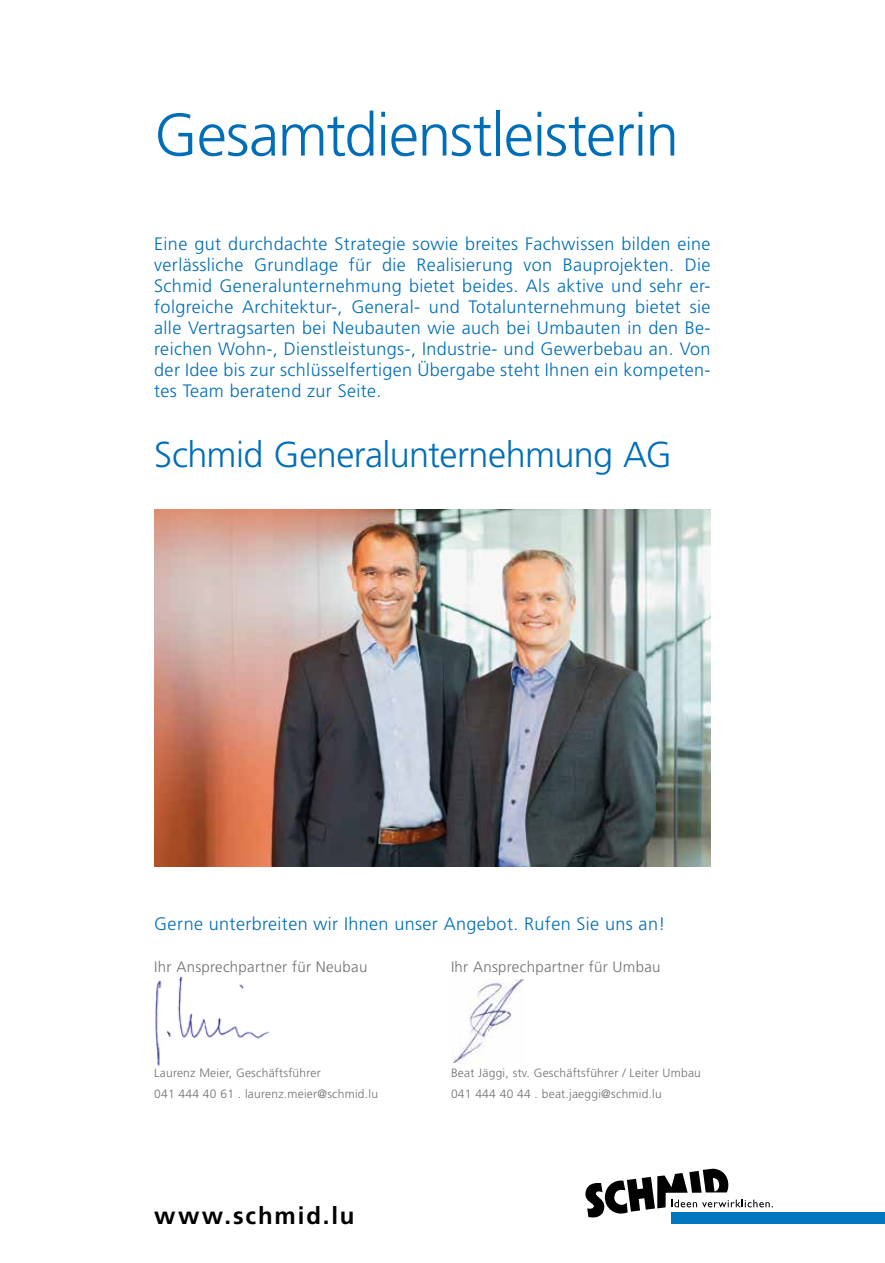
<style>
.page{position:relative;width:885px;height:1263px;background:#fff}
.page>*{position:absolute;margin:0;border:0;box-sizing:border-box;transform-origin:0 0}
.t1{font:300 60px "Frutiger LT Std";letter-spacing:-.02em;color:#006eb7}
.t2{font:300 36px "Frutiger LT Std";letter-spacing:-.015em;color:#006eb7}
.t3{font:700 24px "Frutiger LT Std";letter-spacing:.075em;color:#000}
.t4{font:300 18px/21px "Frutiger LT Std";letter-spacing:.02em;color:#006eb7;text-align:justify}
.t5{font:300 15px "Frutiger LT Std";letter-spacing:.02em;color:#706f6f}
.t6{font:300 12px/21px "Frutiger LT Std";letter-spacing:.02em;color:#706f6f}
</style>
<div class="page">
<div style="left:671px;top:1212px;width:213px;height:11px;background:#0077be"></div>
<svg style="left:585px;top:1169px;width:187px;height:49px"></svg>
<img style="left:154px;top:510px;width:556px;height:357px">
<img style="left:451px;top:979px;width:72px;height:84px">
<img style="left:155px;top:978px;width:116px;height:88px">
<h1 class="t1" style="left:154px;top:101px;width:526px">Gesamtdienstleisterin</h1>
<p class="t4" style="left:154px;top:234px;width:557px">Eine gut durchdachte Strategie sowie breites Fachwissen bilden eine verlässliche Grundlage für die Realisierung von Bauprojekten. Die Schmid Generalunternehmung bietet beides. Als aktive und sehr er&shy;folgreiche Architektur-, General- und Totalunternehmung bietet sie alle Vertragsarten bei Neubauten wie auch bei Umbauten in den Be&shy;reichen Wohn-, Dienstleistungs-, Industrie- und Gewerbebau an. Von der Idee bis zur schlüsselfertigen Übergabe steht Ihnen ein kompeten&shy;tes Team beratend zur Seite.</p>
<h2 class="t2" style="left:154px;top:434px;width:519px">Schmid Generalunternehmung AG</h2>
<p class="t4" style="left:154px;top:913px;width:512px">Gerne unterbreiten wir Ihnen unser Angebot. Rufen Sie uns an!</p>
<p class="t5" style="left:451px;top:958px;width:211px">Ihr Ansprechpartner für Umbau</p>
<p class="t5" style="left:154px;top:958px;width:215px">Ihr Ansprechpartner für Neubau</p>
<p class="t6" style="left:154px;top:1063px;width:225px">Laurenz Meier, Geschäftsführer<br>041 444 40 61 . laurenz.meier@schmid.lu</p>
<h3 class="t3" style="left:154px;top:1201px;width:202px">www.schmid.lu</h3>
<p class="t6" style="left:451px;top:1063px;width:251px">Beat Jäggi, stv. Geschäftsführer / Leiter Umbau<br>041 444 40 44 . beat.jaeggi@schmid.lu</p>
</div>
